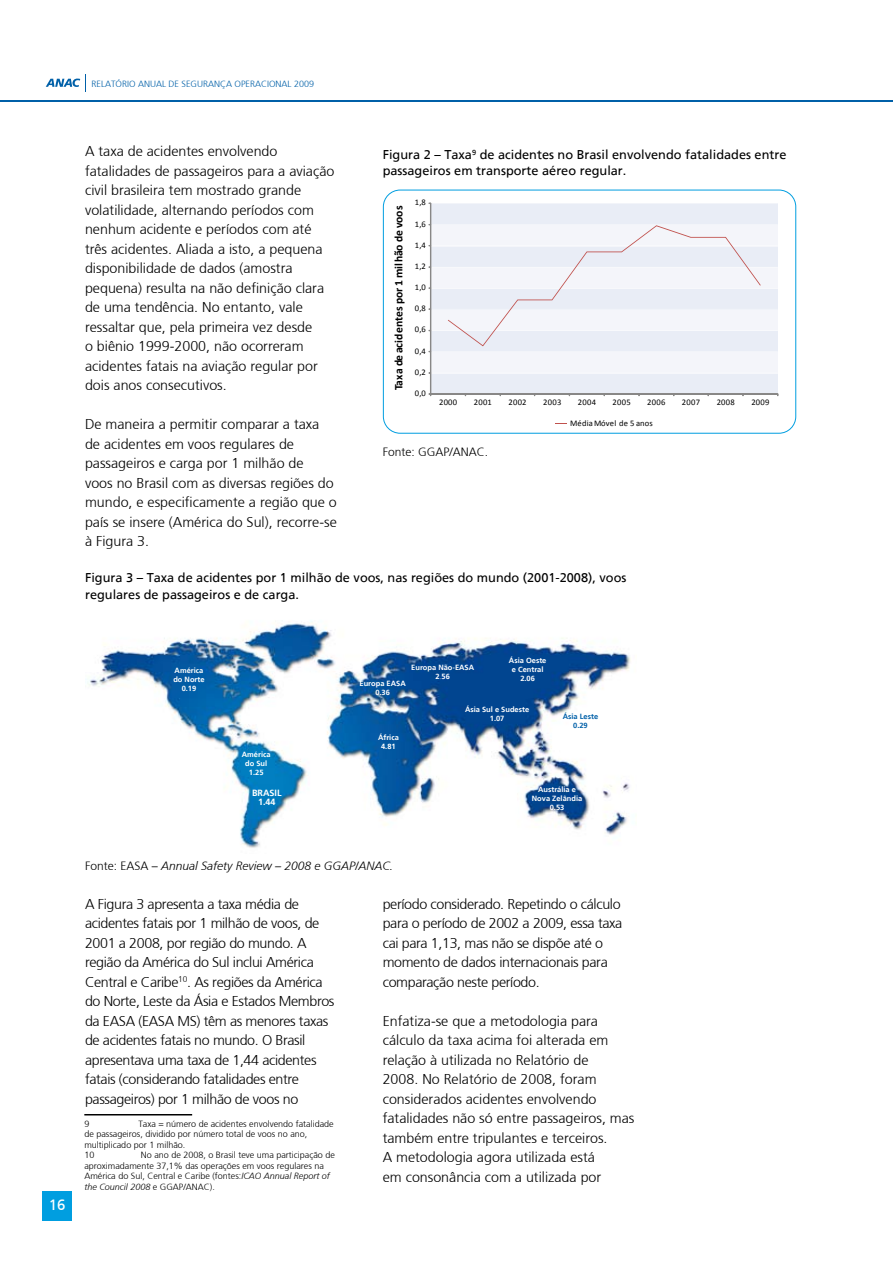
<style>
.page{position:relative;width:893px;height:1263px;background:#fff}
.page>*{position:absolute;margin:0;border:0;box-sizing:border-box;transform-origin:0 0}
.t1{font:15px "Frutiger FC";color:#fff}
.t2{font:300 14.25px/19.5px "Frutiger";color:#000}
.t3{font:300 14.25px/19.5px "Frutiger";letter-spacing:-.025em;color:#000}
.t4{font:12.75px/16.5px "Frutiger";color:#000}
.t5{font:italic 300 12px "Frutiger";color:#000}
.t6{font:300 12px "Frutiger";color:#000}
.t7{font:700 11.55px "Calibri";letter-spacing:-.01em;color:#000}
.t8{font:300 9px/10.5px "Frutiger";color:#000}
.t9{font:300 9px "Frutiger";color:#0060a8}
.t10{font:700 9px/9px "Frutiger";color:#fff;text-align:center}
.t11{font:8.55px "Calibri";letter-spacing:.03em;color:#000}
.t12{font:8.55px "Calibri";letter-spacing:.01em;color:#000}
.t13{font:700 7.5px/9px "Frutiger";color:#fff;text-align:center}
.t14{font:700 7.5px/9px "Frutiger";color:#0060a8;text-align:center}
.s1{font-family:"Times New Roman";font-weight:400}
.s2{font-style:normal}
.s3{font-style:italic}
</style>
<div class="page">
<div style="left:42px;top:1191px;width:30px;height:29px;background:#009ee0"></div>
<hr style="left:0;top:101px;width:893px;height:1px;background:#0060a8">
<svg style="left:46px;top:74px;width:40px;height:18px"></svg>
<div style="left:431px;top:246px;width:347px;height:21px;background:#e9edf6"></div>
<div style="left:431px;top:204px;width:347px;height:21px;background:#e9edf6"></div>
<div style="left:431px;top:225px;width:347px;height:21px;background:#f4f5fa"></div>
<div style="left:431px;top:373px;width:347px;height:21px;background:#e9edf6"></div>
<div style="left:431px;top:352px;width:347px;height:21px;background:#f4f5fa"></div>
<div style="left:431px;top:331px;width:347px;height:21px;background:#e9edf6"></div>
<div style="left:431px;top:309px;width:347px;height:22px;background:#f4f5fa"></div>
<div style="left:431px;top:289px;width:347px;height:20px;background:#e9edf6"></div>
<div style="left:431px;top:267px;width:347px;height:22px;background:#f4f5fa"></div>
<div style="left:383px;top:190px;width:413px;height:243px;border:1px solid #009ee0;border-radius:17px"></div>
<hr style="left:431px;top:373px;width:347px;height:1px;background:#fff">
<hr style="left:431px;top:351px;width:347px;height:1px;background:#fff">
<hr style="left:431px;top:330px;width:347px;height:1px;background:#fff">
<hr style="left:431px;top:309px;width:347px;height:1px;background:#fff">
<hr style="left:431px;top:288px;width:347px;height:1px;background:#fff">
<hr style="left:431px;top:267px;width:347px;height:1px;background:#fff">
<hr style="left:431px;top:245px;width:347px;height:1px;background:#fff">
<hr style="left:431px;top:224px;width:347px;height:1px;background:#fff">
<hr style="left:430px;top:203px;width:1px;height:191px;background:#888786">
<hr style="left:430px;top:394px;width:348px;height:1px;background:#888786">
<svg style="left:448px;top:225px;width:313px;height:121px"></svg>
<img style="left:87px;top:621px;width:544px;height:227px">
<hr style="left:84px;top:1114px;width:108px;height:1px;background:#000">
<p class="t9" style="left:92px;top:79px;width:224px">RELATÓRIO ANUAL DE SEGURANÇA OPERACIONAL 2009</p>
<p class="t2" style="left:85px;top:142px;width:251px">A taxa de acidentes envolvendo fatalidades de passageiros para a aviação civil brasileira tem mostrado grande volatilidade, alternando períodos com nenhum acidente e períodos com até três acidentes. Aliada a isto, a pequena disponibilidade de dados (amostra pequena) resulta na não definição clara de uma tendência. No entanto, vale ressaltar que, pela primeira vez desde<br>o biênio 1999-2000, não ocorreram acidentes fatais na aviação regular por dois anos consecutivos.</p>
<p class="t2" style="left:85px;top:415px;width:253px">De maneira a permitir comparar a taxa de acidentes em voos regulares de passageiros e carga por 1 milhão de<br>voos no Brasil com as diversas regiões do mundo, e especificamente a região que o país se insere (América do Sul), recorre-se à Figura 3.</p>
<p class="t4" style="left:85px;top:570px;width:543px">Figura 3 – Taxa de acidentes por 1 milhão de voos, nas regiões do mundo (2001-2008), voos regulares de passageiros e de carga.</p>
<p class="t4" style="left:383px;top:146px;width:405px">Figura 2 – Taxa<sup>9</sup> de acidentes no Brasil envolvendo fatalidades entre passageiros em transporte aéreo regular.</p>
<p class="t11" style="left:415px;top:197px;width:12px">1,8</p>
<p class="t7" style="left:392px;top:390px;width:186px;rotate:-90deg">Taxa de acidentes por 1 milhão de voos</p>
<p class="t11" style="left:415px;top:218px;width:12px">1,6</p>
<p class="t11" style="left:415px;top:240px;width:12px">1,4</p>
<p class="t11" style="left:415px;top:261px;width:12px">1,2</p>
<p class="t11" style="left:415px;top:282px;width:12px">1,0</p>
<p class="t11" style="left:415px;top:303px;width:12px">0,8</p>
<p class="t11" style="left:415px;top:324px;width:12px">0,6</p>
<p class="t11" style="left:415px;top:345px;width:12px">0,4</p>
<p class="t11" style="left:415px;top:367px;width:12px">0,2</p>
<p class="t11" style="left:415px;top:388px;width:12px">0,0</p>
<p class="t11" style="left:439px;top:397px;width:20px">2000</p>
<p class="t11" style="left:474px;top:397px;width:20px">2001</p>
<p class="t11" style="left:508px;top:397px;width:20px">2002</p>
<p class="t11" style="left:543px;top:397px;width:20px">2003</p>
<p class="t11" style="left:578px;top:397px;width:20px">2004</p>
<p class="t11" style="left:613px;top:397px;width:20px">2005</p>
<p class="t11" style="left:647px;top:397px;width:20px">2006</p>
<p class="t11" style="left:682px;top:397px;width:20px">2007</p>
<p class="t11" style="left:717px;top:397px;width:20px">2008</p>
<p class="t11" style="left:751px;top:397px;width:20px">2009</p>
<p class="t12" style="left:570px;top:417px;width:84px">Média Móvel de 5 anos</p>
<p class="t6" style="left:383px;top:445px;width:107px">Fonte: GGAP/ANAC.</p>
<p class="t13" style="left:173px;top:666px;width:33px">América do Norte<br>0.19</p>
<p class="t13" style="left:242px;top:750px;width:30px">América do Sul<br>1.25</p>
<p class="t10" style="left:252px;top:788px;width:31px">BRASIL<br>1.44</p>
<p class="t13" style="left:509px;top:656px;width:39px">Ásia Oeste e Central<br>2.06</p>
<p class="t13" style="left:411px;top:663px;width:64px">Europa Não-EASA<br>2<span class="s1">.</span>56</p>
<p class="t13" style="left:465px;top:705px;width:66px">Ásia Sul e Sudeste<br>1.07</p>
<p class="t14" style="left:563px;top:712px;width:37px">Ásia Leste<br>0.29</p>
<p class="t13" style="left:360px;top:679px;width:48px">Europa EASA<br>0.36</p>
<p class="t13" style="left:378px;top:732px;width:22px">África<br>4.81</p>
<p class="t13" style="left:532px;top:785px;width:52px">Austrália e<br>Nova Zelândia<br>0.53</p>
<p class="t1" style="left:49px;top:1196px;width:18px">16</p>
<p class="t5" style="left:85px;top:859px;width:310px"><span class="s2">Fonte: EASA –</span> Annual Safety Review – 2008 e GGAP/ANAC.</p>
<p class="t3" style="left:85px;top:894px;width:251px">A Figura 3 apresenta a taxa média de acidentes fatais por 1 milhão de voos, de 2001 a 2008, por região do mundo. A região da América do Sul inclui América Central e Caribe<sup>10</sup>. As regiões da América do Norte, Leste da Ásia e Estados Membros da EASA (EASA MS) têm as menores taxas de acidentes fatais no mundo. O Brasil apresentava uma taxa de 1,44 acidentes fatais (considerando fatalidades entre passageiros) por 1 milhão de voos no</p>
<p class="t3" style="left:383px;top:894px;width:241px">período considerado. Repetindo o cálculo para o período de 2002 a 2009, essa taxa cai para 1,13, mas não se dispõe até o momento de dados internacionais para comparação neste período.</p>
<p class="t2" style="left:383px;top:1011px;width:253px">Enfatiza-se que a metodologia para cálculo da taxa acima foi alterada em relação à utilizada no Relatório de<br>2008. No Relatório de 2008, foram considerados acidentes envolvendo fatalidades não só entre passageiros, mas também entre tripulantes e terceiros.<br>A metodologia agora utilizada está<br>em consonância com a utilizada por</p>
<p class="t8" style="left:84px;top:1118px;width:251px;text-indent:54px">Taxa = número de acidentes envolvendo fatalidade de passageiros, dividido por número total de voos no ano, multiplicado por 1 milhão.<br>10</p>
<p class="t8" style="left:84px;top:1118px;width:7px">9</p>
<p class="t8" style="left:84px;top:1150px;width:252px;text-indent:57px">No ano de 2008, o Brasil teve uma participação de aproximadamente 37,1% das operações em voos regulares na América do Sul, Central e Caribe (fontes:<span class="s3">ICAO Annual Report of the Council 2008</span> e GGAP/ANAC).</p>
</div>
